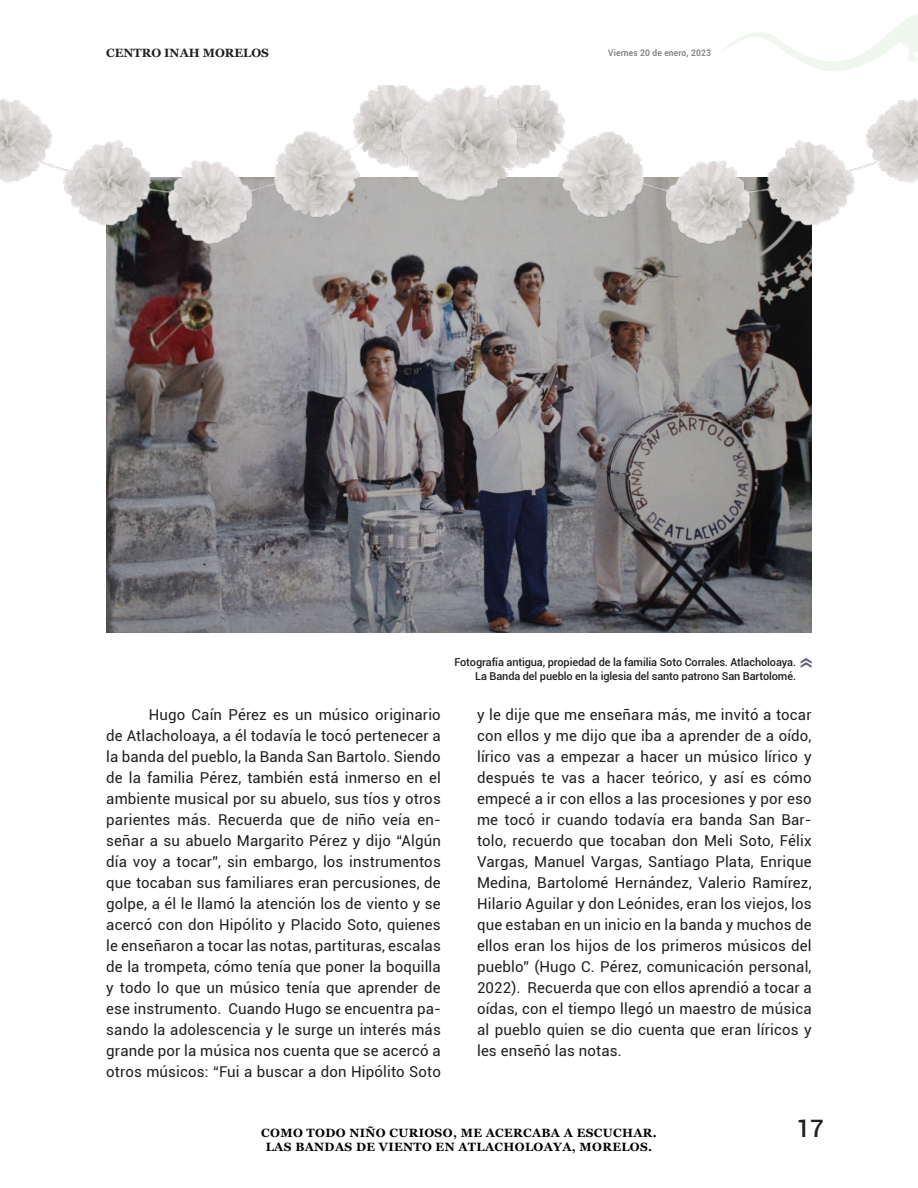
<style>
.page{position:relative;width:918px;height:1188px;background:#fff}
.page>*{position:absolute;margin:0;border:0;box-sizing:border-box;transform-origin:0 0}
.t1{font:500 24px "Roboto";color:#231f20}
.TEXTO_COMPLETO{font:15px/21px "Roboto";letter-spacing:.01em;color:#231f20;text-align:justify}
.t2{font:700 12px "Georgia";letter-spacing:.03em;color:#000001}
.t3{font:700 12px "Georgia";color:#231f20}
.t4{font:500 10.95px "Roboto";letter-spacing:-.01em;color:#231f20}
.t5{font:700 9px "Roboto";letter-spacing:.02em;color:#878787;scale:.94 1}
</style>
<div class="page">
<img style="left:106px;top:247px;width:706px;height:385px">
<img style="left:0;top:85px;width:452px;height:162px">
<img style="left:452px;top:85px;width:466px;height:162px">
<img style="left:397px;top:85px;width:124px;height:117px">
<svg style="left:801px;top:658px;width:11px;height:10px"></svg>
<svg style="left:722px;top:14px;width:196px;height:57px"></svg>
<p class="t3" style="left:106px;top:45px;width:164px">CENTRO INAH MORELOS</p>
<p class="t5" style="left:608px;top:47px;width:111px">Viernes 20 de enero, 2023</p>
<p class="t4" style="left:454px;top:655px;width:343px">Fotografía antigua, propiedad de la familia Soto Corrales. Atlacholoaya.</p>
<p class="t4" style="left:475px;top:668px;width:322px">La Banda del pueblo en la iglesia del santo patrono San Bartolomé.</p>
<p class="TEXTO_COMPLETO" style="left:106px;top:703px;width:336px;text-indent:43px">Hugo Caín Pérez es un músico originario de Atlacholoaya, a él todavía le tocó pertenecer a la banda del pueblo, la Banda San Bartolo. Siendo de la familia Pérez, también está inmerso en el ambiente musical por su abuelo, sus tíos y otros parientes más. Recuerda que de niño veía en&shy;señar a su abuelo Margarito Pérez y dijo “Algún día voy a tocar”, sin embargo, los instrumentos que tocaban sus familiares eran percusiones, de golpe, a él le llamó la atención los de viento y se acercó con don Hipólito y Placido Soto, quienes le enseñaron a tocar las notas, partituras, escalas de la trompeta, cómo tenía que poner la boquilla y todo lo que un músico tenía que aprender de ese instrumento. Cuando Hugo se encuentra pa&shy;sando la adolescencia y le surge un interés más grande por la música nos cuenta que se acercó a otros músicos: “Fui a buscar a don Hipólito Soto</p>
<p class="TEXTO_COMPLETO" style="left:477px;top:703px;width:336px">y le dije que me enseñara más, me invitó a tocar con ellos y me dijo que iba a aprender de a oído, lírico vas a empezar a hacer un músico lírico y después te vas a hacer teórico, y así es cómo empecé a ir con ellos a las procesiones y por eso me tocó ir cuando todavía era banda San Bar&shy;tolo, recuerdo que tocaban don Meli Soto, Félix Vargas, Manuel Vargas, Santiago Plata, Enrique Medina, Bartolomé Hernández, Valerio Ramírez, Hilario Aguilar y don Leónides, eran los viejos, los que estaban en un inicio en la banda y muchos de ellos eran los hijos de los primeros músicos del pueblo” (Hugo C. Pérez, comunicación personal, 2022). Recuerda que con ellos aprendió a tocar a oídas, con el tiempo llegó un maestro de música al pueblo quien se dio cuenta que eran líricos y les enseñó las notas.</p>
<p class="t2" style="left:261px;top:1125px;width:397px">COMO TODO NIÑO CURIOSO, ME ACERCABA A ESCUCHAR.</p>
<h1 class="t1" style="left:796px;top:1112px;width:29px">17</h1>
<p class="t2" style="left:266px;top:1139px;width:388px">LAS BANDAS DE VIENTO EN ATLACHOLOAYA, MORELOS.</p>
</div>
